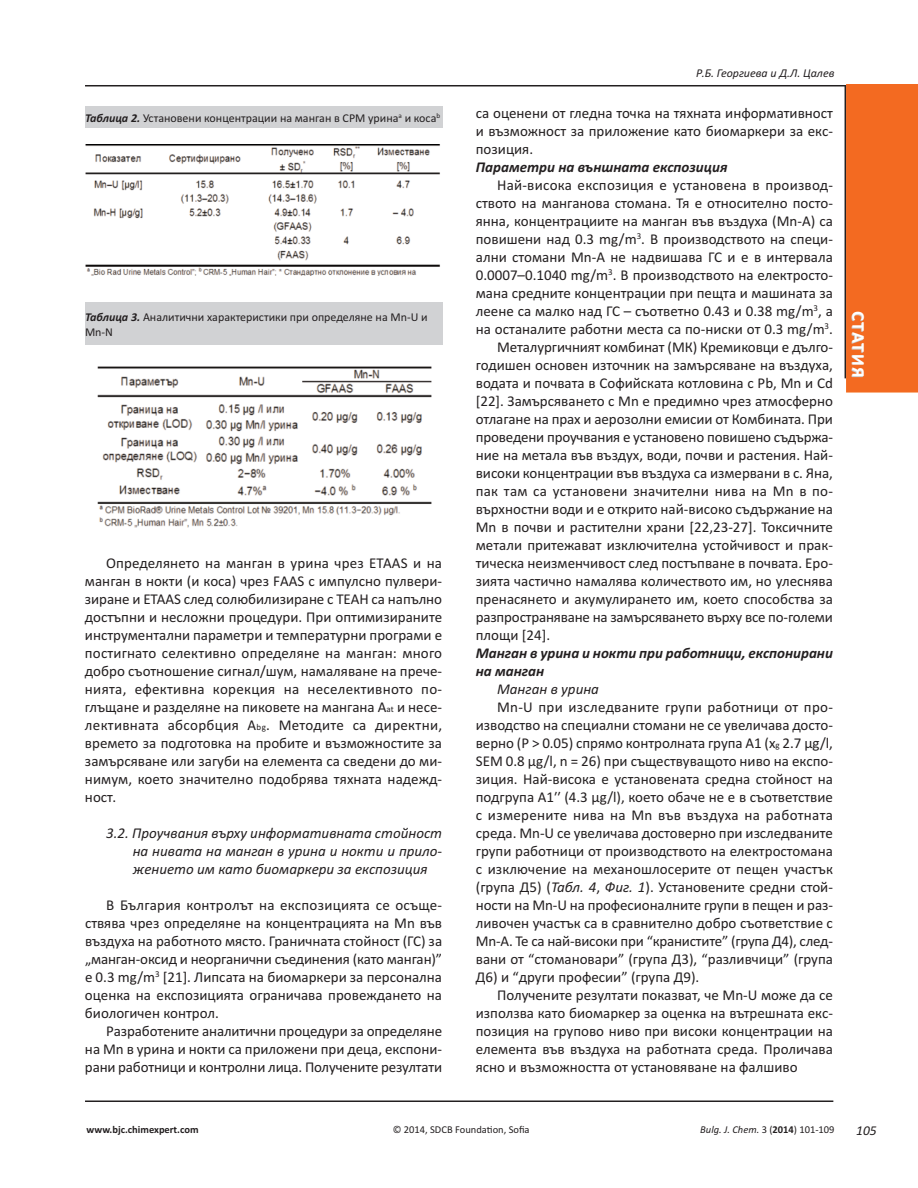
<style>
.page{position:relative;width:918px;height:1188px;background:#fff}
.page>*{position:absolute;margin:0;border:0;box-sizing:border-box;transform-origin:0 0}
.t1{font:700 18px "Calibri";letter-spacing:.09em;color:#fff}
.t2{font:15px/18px "Calibri";color:#231f20;text-align:justify}
.t3{font:italic 15px/18px "Calibri";color:#231f20;text-align:justify}
.t4{font:italic 700 15px/18px "Calibri";color:#231f20}
.t5{font:italic 13.5px "Calibri";color:#231f20}
.t6{font:12px/15px "Calibri";color:#231f20}
.t7{font:italic 12px "Calibri";color:#231f20}
.t8{font:10.5px "Calibri";color:#231f20}
.t9{font:italic 10.5px "Calibri";color:#231f20}
.t10{font:700 10.5px "Calibri";color:#231f20}
.s1{font-weight:700;font-style:italic}
.s2{font-size:9px}
.s3{font-style:italic}
.s4{font-style:normal}
.s5{font-weight:700;font-style:normal}
</style>
<div class="page">
<hr style="left:85px;top:1101px;width:748px;height:1px;background:#231f20">
<div style="left:846px;top:85px;width:72px;height:308px;background:#f36a21"></div>
<hr style="left:85px;top:85px;width:761px;height:1px;background:#231f20">
<hr style="left:845px;top:85px;width:1px;height:293px;background:#231f20">
<img style="left:85px;top:145px;width:355px;height:131px">
<div style="left:85px;top:106px;width:357px;height:22px;background:#d1d2d4"></div>
<img style="left:97px;top:366px;width:335px;height:162px">
<div style="left:85px;top:303px;width:357px;height:42px;background:#d1d2d4"></div>
<p class="t6" style="left:85px;top:110px;width:357px"><span class="s1">Таблица 2.</span> Установени концентрации на манган в СРМ урина<sup>a</sup> и коса<sup>b</sup></p>
<p class="t6" style="left:85px;top:310px;width:344px"><span class="s1">Таблица 3.</span> Аналитични характеристики при определяне на Mn-U и<br>Mn-N</p>
<p class="t2" style="left:85px;top:553px;width:359px;text-indent:21px">Определянето на манган в урина чрез ЕТААS и на манган в нокти (и коса) чрез FААS с импулсно пулвери&shy;зиране и ЕТААS след солюбилизиране с ТЕАН са напълно достъпни и несложни процедури. При оптимизираните инструментални параметри и температурни програми е постигнато селективно определяне на манган: много добро съотношение сигнал/шум, намаляване на прече&shy;нията, ефективна корекция на неселективното по&shy;глъщане и разделяне на пиковете на мангана А<span class="s2">at</span> и несе&shy;лективната абсорбция А<span class="s2">bg</span>. Методите са директни, времето за подготовка на пробите и възможностите за замърсяване или загуби на елемента са сведени до ми&shy;нимум, което значително подобрява тяхната надежд&shy;ност.</p>
<p class="t3" style="left:133px;top:823px;width:311px;text-indent:-26px">3.2. Проучвания върху информативната стойност на нивата на манган в урина и нокти и прило&shy;жението им като биомаркери за експозиция</p>
<p class="t2" style="left:85px;top:895px;width:359px;text-indent:21px">В България контролът на експозицията се осъще&shy;ствява чрез определяне на концентрацията на Mn във въздуха на работното място. Граничната стойност (ГС) за „манган-оксид и неорганични съединения (като манган)” е 0.3 mg/m<sup>3</sup> [21]. Липсата на биомаркери за персонална оценка на експозицията ограничава провеждането на биологичен контрол.</p>
<p class="t2" style="left:85px;top:1021px;width:359px;text-indent:21px">Разработените аналитични процедури за определяне на Mn в урина и нокти са приложени при деца, експони&shy;рани работници и контролни лица. Получените резултати</p>
<p class="t7" style="left:696px;top:66px;width:140px">Р.Б. Георгиева и Д.Л. Цалев</p>
<p class="t2" style="left:476px;top:103px;width:359px">са оценени от гледна точка на тяхната информативност и възможност за приложение като биомаркери за екс&shy;позиция.</p>
<p class="t4" style="left:476px;top:157px;width:253px">Параметри на външната експозиция</p>
<p class="t2" style="left:497px;top:175px;width:337px">Най-висока експозиция е установена в производ-</p>
<p class="t2" style="left:476px;top:193px;width:359px">ството на манганова стомана. Тя е относително посто-</p>
<p class="t2" style="left:476px;top:211px;width:359px">янна, концентрациите на манган във въздуха (Mn-А) са</p>
<p class="t2" style="left:476px;top:229px;width:359px">повишени над 0.3 mg/m<sup>3</sup>. В производството на специ-</p>
<p class="t2" style="left:476px;top:247px;width:359px">ални стомани Mn-А не надвишава ГС и е в интервала</p>
<p class="t2" style="left:476px;top:265px;width:359px">0.0007–0.1040 mg/m<sup>3</sup>. В производството на електросто-</p>
<p class="t2" style="left:476px;top:283px;width:359px">мана средните концентрации при пещта и машината за</p>
<p class="t2" style="left:476px;top:301px;width:359px">леене са малко над ГС – съответно 0.43 и 0.38 mg/m<sup>3</sup>, a</p>
<p class="t2" style="left:476px;top:319px;width:359px">на останалите работни места са по-ниски от 0.3 mg/m<sup>3</sup>.</p>
<p class="t2" style="left:497px;top:337px;width:337px">Металургичният комбинат (МК) Кремиковци е дълго-</p>
<p class="t2" style="left:476px;top:355px;width:359px">годишен основен източник на замърсяване на въздуха,</p>
<p class="t2" style="left:476px;top:373px;width:359px">водата и почвата в Софийската котловина с Pb, Mn и Cd</p>
<p class="t2" style="left:476px;top:391px;width:359px">[22]. Замърсяването с Mn е предимно чрез атмосферно</p>
<p class="t2" style="left:476px;top:409px;width:359px">отлагане на прах и аерозолни емисии от Комбината. При</p>
<p class="t2" style="left:476px;top:427px;width:359px">проведени проучвания е установено повишено съдържа-</p>
<p class="t2" style="left:476px;top:445px;width:359px">ние на метала във въздух, води, почви и растения. Най-</p>
<p class="t2" style="left:476px;top:463px;width:359px">високи концентрации във въздуха са измервани в с. Яна,</p>
<p class="t2" style="left:476px;top:481px;width:359px">пак там са установени значителни нива на Mn в по-</p>
<p class="t2" style="left:476px;top:499px;width:359px">върхностни води и е открито най-високо съдържание на</p>
<p class="t2" style="left:476px;top:517px;width:359px">Mn в почви и растителни храни [22,23-27]. Токсичните</p>
<p class="t2" style="left:476px;top:535px;width:359px">метали притежават изключителна устойчивост и прак-</p>
<p class="t2" style="left:476px;top:553px;width:359px">тическа неизменчивост след постъпване в почвата. Еро-</p>
<p class="t2" style="left:476px;top:571px;width:359px">зията частично намалява количеството им, но улеснява</p>
<p class="t2" style="left:476px;top:589px;width:359px">пренасянето и акумулирането им, което способства за</p>
<p class="t2" style="left:476px;top:607px;width:359px">разпространяване на замърсяването върху все по-големи</p>
<p class="t2" style="left:476px;top:625px;width:76px">площи [24].</p>
<p class="t4" style="left:476px;top:643px;width:359px">Манган в урина и нокти при работници, експонирани на манган</p>
<p class="t3" style="left:497px;top:679px;width:103px">Манган в урина</p>
<p class="t2" style="left:476px;top:697px;width:359px;text-indent:21px">Mn-U при изследваните групи работници от про&shy;изводство на специални стомани не се увеличава досто&shy;верно (P &gt; 0.05) спрямо контролната група А1 (x<span class="s2">g</span> 2.7 µg/l, SEM 0.8 µg/l, n = 26) при съществуващото ниво на експо&shy;зиция. Най-висока е установената средна стойност на подгрупа A1′′ (4.3 µg/l), което обаче не е в съответствие с измерените нива на Mn във въздуха на работната среда. Mn-U се увеличава достоверно при изследваните групи работници от производството на електростомана с изключение на механошлосерите от пещен участък (група Д5) (<span class="s3">Табл. 4</span>, <span class="s3">Фиг. 1</span>). Установените средни стой&shy;ности на Mn-U на професионалните групи в пещен и раз&shy;ливочен участък са в сравнително добро съответствие с Mn-A. Те са най-високи при “кранистите” (група Д4), след&shy;вани от “стомановари” (група Д3), “разливчици” (група Д6) и “други професии” (група Д9).</p>
<p class="t2" style="left:476px;top:985px;width:359px;text-indent:21px">Получените резултати показват, че Mn-U може да се използва като биомаркер за оценка на вътрешната екс&shy;позиция на групово ниво при високи концентрации на елемента във въздуха на работната среда. Проличава ясно и възможността от установяване на фалшиво</p>
<p class="t1" style="left:869px;top:311px;width:67px;rotate:90deg">СТАТИЯ</p>
<p class="t10" style="left:87px;top:1123px;width:114px">www.bjc.chimexpert.com</p>
<p class="t8" style="left:393px;top:1123px;width:138px">© 2014, SDCB Foundation, Sofia</p>
<p class="t9" style="left:700px;top:1123px;width:136px">Bulg. J. Chem. <span class="s4">3 (</span><span class="s5">2014</span><span class="s4">) 101-109</span></p>
<p class="t5" style="left:856px;top:1122px;width:22px">105</p>
</div>
